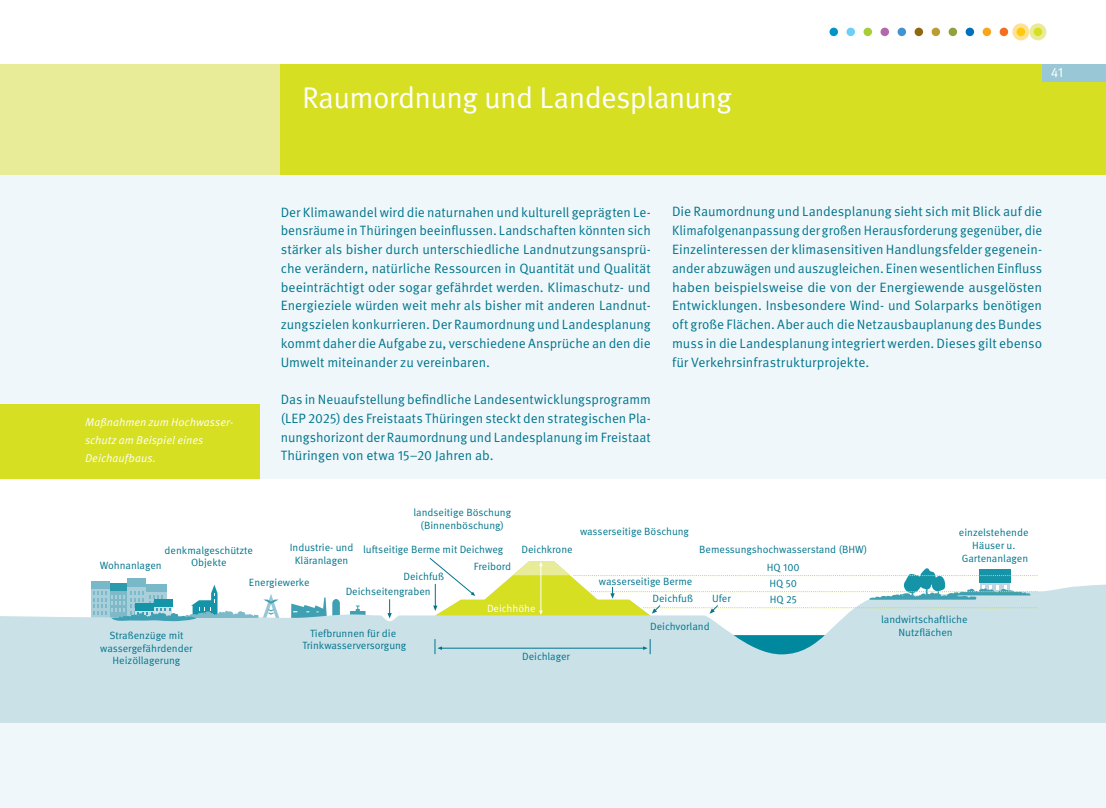
<style>
.page{position:relative;width:1106px;height:808px;background:#fff}
.page>*{position:absolute;margin:0;border:0;box-sizing:border-box;transform-origin:0 0}
.t1{font:30px "Meta Pro";letter-spacing:-.025em;color:#fff}
.t2{font:13.5px/18.8px "Meta Pro";letter-spacing:-.005em;color:#00758c;text-align:justify}
.t3{font:13.5px "Meta Pro";color:#fff}
.t4{font:italic 11.25px/18px "Meta Pro";color:#fff}
.t5{font:10.5px/12.6px "Meta Pro";color:#00758c;text-align:center}
.t6{font:10.5px "Meta Pro";color:#fff}
</style>
<div class="page">
<div style="left:0;top:174px;width:1106px;height:634px;background:#f0f7fb"></div>
<svg style="left:1012px;top:23px;width:17px;height:17px"></svg>
<div style="left:1029px;top:23px;width:17px;height:17px;background:#e8ec99;border-radius:50%"></div>
<div style="left:846px;top:28px;width:9px;height:8px;background:#6bcff6;border-radius:50%"></div>
<div style="left:829px;top:28px;width:9px;height:8px;background:#0094c8;border-radius:50%"></div>
<div style="left:863px;top:28px;width:9px;height:8px;background:#a6ce39;border-radius:50%"></div>
<div style="left:880px;top:28px;width:9px;height:8px;background:#b368aa;border-radius:50%"></div>
<div style="left:897px;top:28px;width:9px;height:8px;background:#4194d0;border-radius:50%"></div>
<div style="left:914px;top:28px;width:9px;height:8px;background:#8f6811;border-radius:50%"></div>
<div style="left:931px;top:28px;width:9px;height:8px;background:#bb9e31;border-radius:50%"></div>
<div style="left:948px;top:28px;width:9px;height:8px;background:#90a23c;border-radius:50%"></div>
<div style="left:965px;top:28px;width:9px;height:8px;background:#0072bc;border-radius:50%"></div>
<div style="left:982px;top:28px;width:9px;height:8px;background:#f9a51b;border-radius:50%"></div>
<div style="left:999px;top:28px;width:9px;height:8px;background:#f36e21;border-radius:50%"></div>
<div style="left:1016px;top:28px;width:9px;height:8px;background:#feca0a;border-radius:50%"></div>
<div style="left:1033px;top:28px;width:9px;height:8px;background:#d6df21;border-radius:50%"></div>
<div style="left:0;top:64px;width:1106px;height:110px;background:#e8ec99"></div>
<div style="left:281px;top:64px;width:825px;height:110px;background:#d6df21"></div>
<div style="left:1042px;top:64px;width:64px;height:18px;background:#99c7d5"></div>
<div style="left:0;top:405px;width:259px;height:74px;background:#d6df21"></div>
<div style="left:0;top:479px;width:1106px;height:244px;background:#fff"></div>
<svg style="left:0;top:575px;width:1106px;height:148px;background:#cce2e9"></svg>
<svg style="left:387px;top:599px;width:5px;height:19px"></svg>
<hr style="left:442px;top:648px;width:201px;height:1px;background:#00758c">
<svg style="left:643px;top:639px;width:8px;height:15px"></svg>
<svg style="left:435px;top:639px;width:7px;height:15px"></svg>
<svg style="left:112px;top:585px;width:167px;height:36px"></svg>
<svg style="left:429px;top:557px;width:608px;height:58px"></svg>
<h2 class="t1" style="left:302px;top:78px;width:431px">Raumordnung und Landesplanung</h2>
<p class="t3" style="left:1050px;top:64px;width:14px">41</p>
<p class="t4" style="left:85px;top:413px;width:150px">Maßnahmen zum Hochwasser&shy;schutz am Beispiel eines<br>Deichaufbaus.</p>
<p class="t2" style="left:281px;top:203px;width:371px">Der Klimawandel wird die naturnahen und kulturell geprägten Le&shy;bensräume in Thüringen beeinflussen. Landschaften könnten sich stärker als bisher durch unterschiedliche Landnutzungsansprü&shy;che verändern, natürliche Ressourcen in Quantität und Qualität beeinträchtigt oder sogar gefährdet werden. Klimaschutz- und Energieziele würden weit mehr als bisher mit anderen Landnut&shy;zungszielen konkurrieren. Der Raumordnung und Landesplanung kommt daher die Aufgabe zu, verschiedene Ansprüche an den die Umwelt miteinander zu vereinbaren.</p>
<p class="t2" style="left:281px;top:390px;width:371px">Das in Neuaufstellung befindliche Landesentwicklungsprogramm (LEP 2025) des Freistaats Thüringen steckt den strategischen Pla&shy;nungshorizont der Raumordnung und Landesplanung im Freistaat Thüringen von etwa 15–20 Jahren ab.</p>
<p class="t2" style="left:672px;top:203px;width:371px">Die Raumordnung und Landesplanung sieht sich mit Blick auf die Klimafolgenanpassung der großen Herausforderung gegenüber, die Einzelinteressen der klimasensitiven Handlungsfelder gegenein&shy;ander abzuwägen und auszugleichen. Einen wesentlichen Einfluss haben beispielsweise die von der Energiewende ausgelösten Entwicklungen. Insbesondere Wind- und Solarparks benötigen oft große Flächen. Aber auch die Netzausbauplanung des Bundes muss in die Landesplanung integriert werden. Dieses gilt ebenso für Verkehrsinfrastrukturprojekte.</p>
<p class="t5" style="left:413px;top:507px;width:99px">landseitige Böschung (Binnenböschung)</p>
<p class="t5" style="left:290px;top:541px;width:65px">Industrie- und<br>Kläranlagen</p>
<p class="t5" style="left:363px;top:543px;width:142px">luftseitige Berme mit Deichweg</p>
<p class="t5" style="left:346px;top:586px;width:87px">Deichseitengraben</p>
<p class="t5" style="left:165px;top:544px;width:90px">denkmalgeschützte<br>Objekte</p>
<p class="t5" style="left:249px;top:576px;width:62px">Energiewerke</p>
<p class="t5" style="left:100px;top:560px;width:63px">Wohnanlagen</p>
<p class="t5" style="left:474px;top:560px;width:39px">Freibord</p>
<p class="t5" style="left:403px;top:570px;width:42px">Deichfuß</p>
<p class="t5" style="left:521px;top:544px;width:53px">Deichkrone</p>
<p class="t5" style="left:100px;top:629px;width:94px">Straßenzüge mit wassergefährdender<br>Heizöllagerung</p>
<p class="t5" style="left:302px;top:627px;width:105px">Tiefbrunnen für die<br>Trinkwasserversorgung</p>
<p class="t6" style="left:487px;top:601px;width:50px">Deichhöhe</p>
<p class="t5" style="left:522px;top:651px;width:49px">Deichlager</p>
<p class="t5" style="left:580px;top:526px;width:110px">wasserseitige Böschung</p>
<p class="t5" style="left:699px;top:543px;width:170px">Bemessungshochwasserstand (BHW)</p>
<p class="t5" style="left:599px;top:576px;width:95px">wasserseitige Berme</p>
<p class="t5" style="left:650px;top:620px;width:61px">Deichvorland</p>
<p class="t5" style="left:652px;top:592px;width:42px">Deichfuß</p>
<p class="t5" style="left:712px;top:592px;width:20px">Ufer</p>
<p class="t5" style="left:767px;top:560px;width:34px;line-height:16px;text-align:left">HQ 100<br>HQ 50<br>HQ 25</p>
<p class="t5" style="left:959px;top:527px;width:71px">einzelstehende<br>Häuser u.<br>Gartenanlagen</p>
<p class="t5" style="left:881px;top:613px;width:88px">landwirtschaftliche<br>Nutzflächen</p>
</div>
